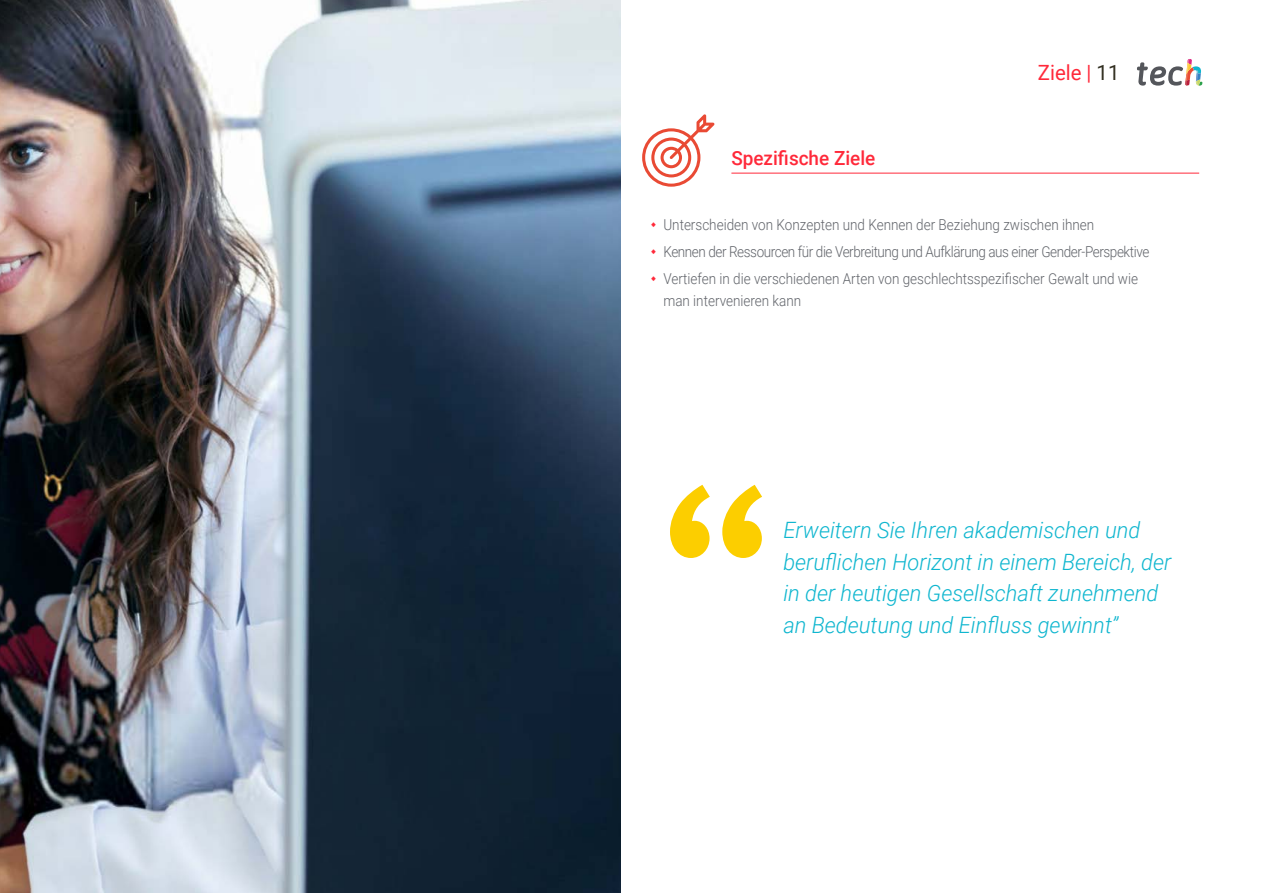
<style>
.page{position:relative;width:1263px;height:893px;background:#fff}
.page>*{position:absolute;margin:0;border:0;box-sizing:border-box;transform-origin:0 0}
.t1{font:italic 300 22.5px/31.5px "Roboto";color:#0fb6cf}
.t2{font:21px "Roboto";color:#ff293a}
.t3{font:500 19.5px "Roboto";color:#ff293a}
.t4{font:300 15px/26.7px "Roboto";color:#61646a;scale:.9 1}
.s1{color:#312e20}
</style>
<div class="page">
<hr style="left:731px;top:173px;width:468px;height:1px;background:#ff293a">
<svg style="left:642px;top:114px;width:72px;height:73px"></svg>
<img style="left:0;top:0;width:621px;height:893px">
<svg style="left:670px;top:485px;width:92px;height:73px"></svg>
<svg style="left:1137px;top:59px;width:65px;height:27px"></svg>
<h3 class="t3" style="left:731px;top:144px;width:145px">Spezifische Ziele</h3>
<h2 class="t2" style="left:1038px;top:57px;width:83px">Ziele | <span class="s1">11</span></h2>
<p class="t4" style="left:663px;top:211px;width:541px">Unterscheiden von Konzepten und Kennen der Beziehung zwischen ihnen<br>Kennen der Ressourcen für die Verbreitung und Aufklärung aus einer Gender-Perspektive<br>Vertiefen in die verschiedenen Arten von geschlechtsspezifischer Gewalt und wie</p>
<p class="t4" style="left:663px;top:287px;width:155px">man intervenieren kann</p>
<h1 class="t1" style="left:783px;top:514px;width:389px">Erweitern Sie Ihren akademischen und beruflichen Horizont in einem Bereich, der in der heutigen Gesellschaft zunehmend an Bedeutung und Einfluss gewinnt”</h1>
</div>
